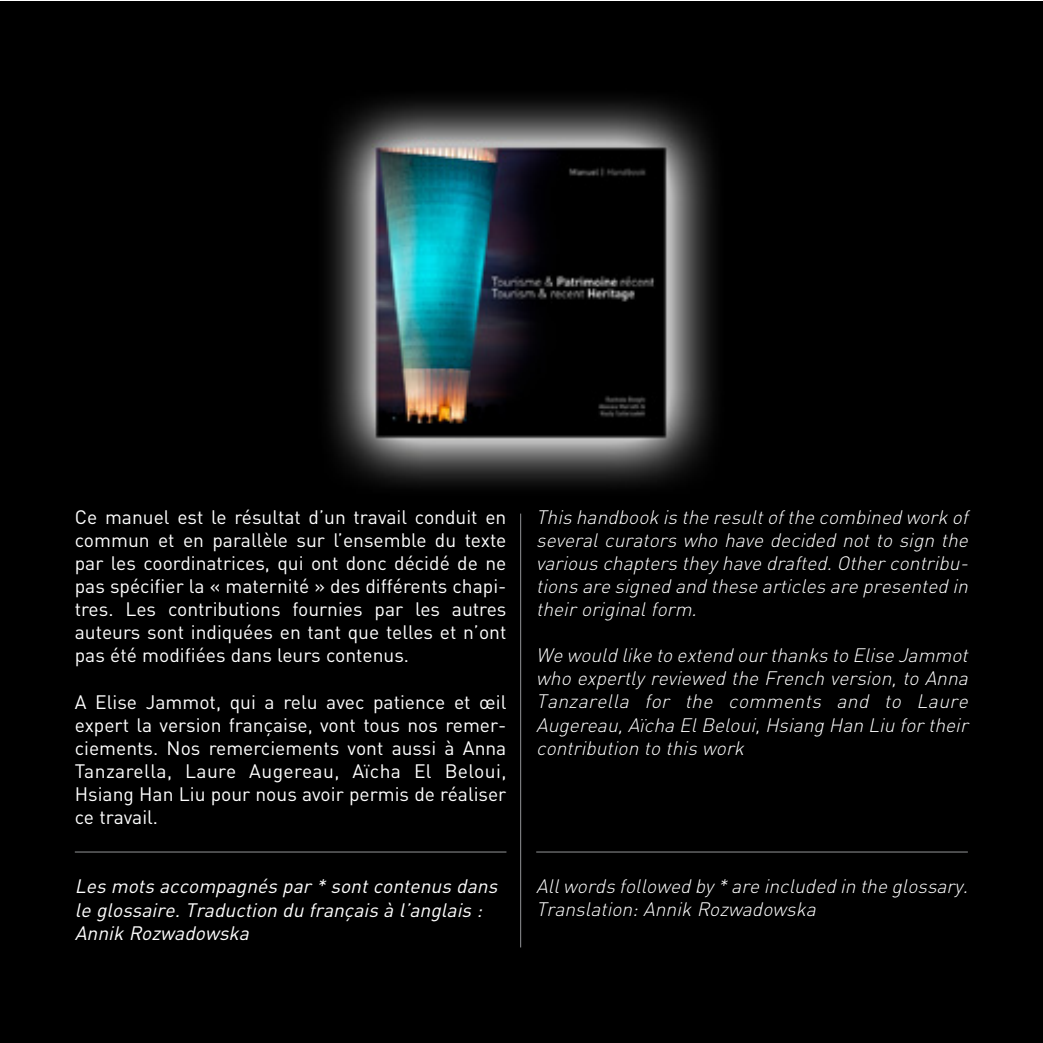
<style>
.page{position:relative;width:1043px;height:1043px;background:#fff}
.page>*{position:absolute;margin:0;border:0;box-sizing:border-box;transform-origin:0 0}
.t1{font:19.25px/23.1px "DIN";color:#fff;text-align:justify}
.t2{font:italic 19.25px/23.1px "DIN Light Alternate";color:#fff;text-align:justify}
.t3{font:italic 19.25px/23.1px "DIN";color:#fff}
</style>
<div class="page">
<img style="left:0;top:1px;width:1042px;height:1042px">
<hr style="left:520px;top:514px;width:1px;height:433px;background:#939598">
<hr style="left:75px;top:851px;width:431px;height:1px;background:#939598">
<hr style="left:536px;top:851px;width:432px;height:1px;background:#939598">
<p class="t1" style="left:75px;top:508px;width:433px">Ce manuel est le résultat d’un travail conduit en commun et en parallèle sur l’ensemble du texte par les coordinatrices, qui ont donc décidé de ne pas spécifier la « maternité » des différents chapi&shy;tres. Les contributions fournies par les autres auteurs sont indiquées en tant que telles et n’ont pas été modifiées dans leurs contenus.</p>
<p class="t1" style="left:75px;top:692px;width:433px">A Elise Jammot, qui a relu avec patience et œil expert la version française, vont tous nos remer&shy;ciements. Nos remerciements vont aussi à Anna Tanzarella, Laure Augereau, Aïcha El Beloui, Hsiang Han Liu pour nous avoir permis de réaliser ce travail.</p>
<p class="t3" style="left:75px;top:877px;width:428px">Les mots accompagnés par * sont contenus dans le glossaire. Traduction du français à l’anglais :<br>Annik Rozwadowska</p>
<p class="t2" style="left:536px;top:507px;width:437px">This handbook is the resultofthe combined work of several curators who have decided not to sign the various chapters they have drafted.Other contribu&shy;tions are signed and these articles are presented in their original form.</p>
<p class="t2" style="left:536px;top:646px;width:437px">We would like to extend our thanks to Elise Jammot who expertly reviewed the French version, to Anna Tanzarella for the comments and to Laure Augereau,Aïcha ElBeloui,Hsiang Han Liu for their contribution to this work</p>
<p class="t2" style="left:536px;top:877px;width:437px">Allwords followed by * are included in the glossary.<br>Translation: Annik Rozwadowska</p>
</div>
